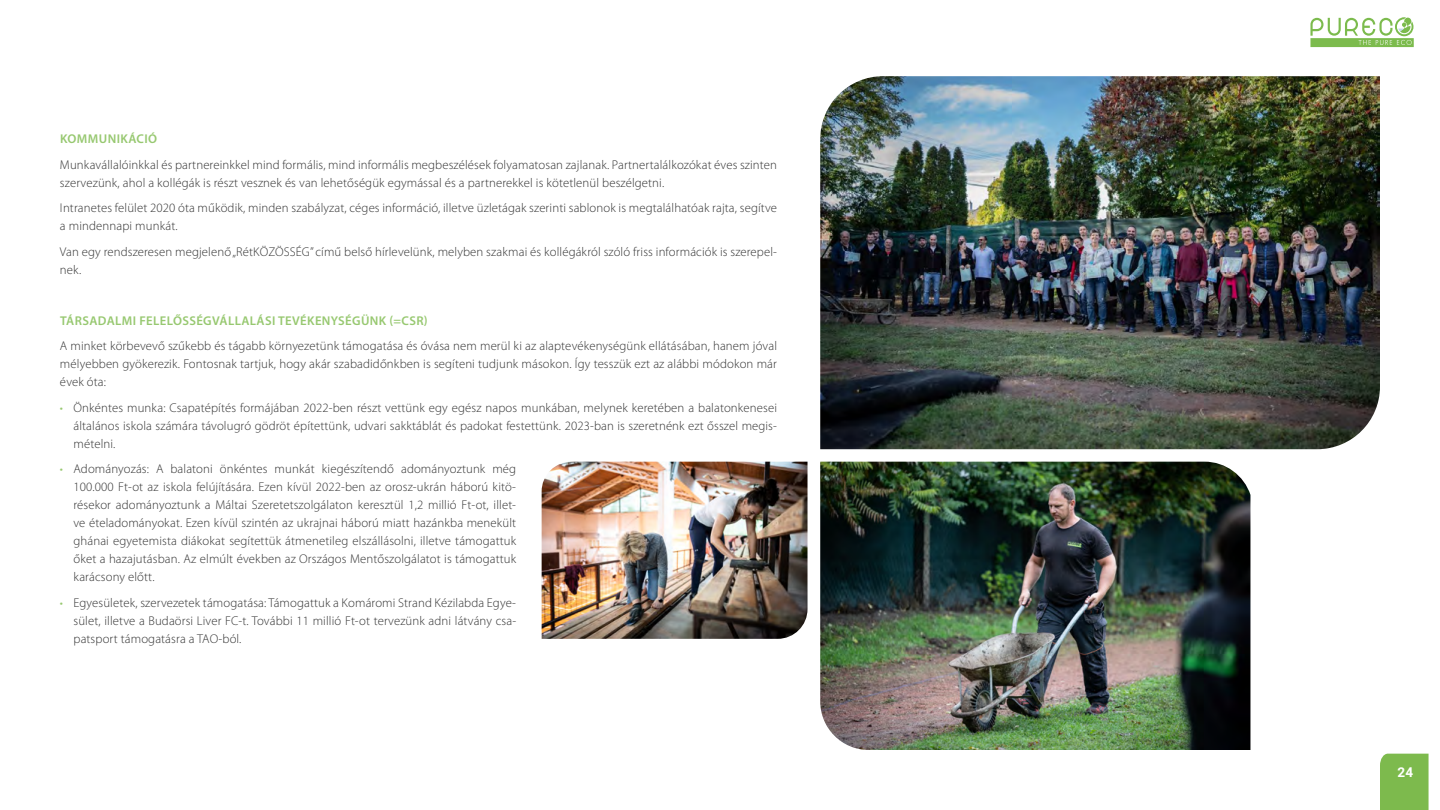
<style>
.page{position:relative;width:1440px;height:810px;background:#fff}
.page>*{position:absolute;margin:0;border:0;box-sizing:border-box;transform-origin:0 0}
.t1{font:700 13.5px "Roboto";color:#fff}
.t2{font:300 12.75px/18px "Myriad Pro";letter-spacing:.01em;color:#333;text-align:justify}
.t3{font:600 12.75px "Myriad Pro";letter-spacing:.03em;color:#97c870}
.s1{color:#97c870}
</style>
<div class="page">
<svg style="left:1310px;top:17px;width:104px;height:30px"></svg>
<div style="left:1380px;top:754px;width:49px;height:56px;background:#7dba4d"></div>
<img style="left:820px;top:76px;width:560px;height:373px">
<img style="left:542px;top:462px;width:266px;height:177px">
<img style="left:820px;top:462px;width:430px;height:288px">
<p class="t3" style="left:60px;top:131px;width:99px">KOMMUNIKÁCIÓ</p>
<p class="t2" style="left:60px;top:155px;width:719px">Munkavállalóinkkal és partnereinkkel mind formális, mind informális megbeszélések folyamatosan zajlanak. Partnertalálkozókat éves szinten szervezünk, ahol a kollégák is részt vesznek és van lehetőségük egymással és a partnerekkel is kötetlenül beszélgetni.</p>
<p class="t2" style="left:60px;top:199px;width:718px">Intranetes felület 2020 óta működik, minden szabályzat, céges információ, illetve üzletágak szerinti sablonok is megtalálhatóak rajta, segítve a mindennapi munkát.</p>
<p class="t2" style="left:60px;top:242px;width:719px">Van egy rendszeresen megjelenő „RétKÖZÖSSÉG” című belső hírlevelünk, melyben szakmai és kollégákról szóló friss információk is szerepel&shy;nek.</p>
<p class="t3" style="left:60px;top:312px;width:369px">TÁRSADALMI FELELŐSSÉGVÁLLALÁSI TEVÉKENYSÉGÜNK (=CSR)</p>
<p class="t2" style="left:60px;top:337px;width:719px">A minket körbevevő szűkebb és tágabb környezetünk támogatása és óvása nem merül ki az alaptevékenységünk ellátásában, hanem jóval mélyebben gyökerezik. Fontosnak tartjuk, hogy akár szabadidőnkben is segíteni tudjunk másokon. Így tesszük ezt az alábbi módokon már évek óta:</p>
<p class="t2" style="left:74px;top:398px;width:705px;text-indent:-14px"><span class="s1">•</span> Önkéntes munka: Csapatépítés formájában 2022-ben részt vettünk egy egész napos munkában, melynek keretében a balatonkenesei általános iskola számára távolugró gödröt építettünk, udvari sakktáblát és padokat festettünk. 2023-ban is szeretnénk ezt ősszel megis&shy;mételni.</p>
<p class="t2" style="left:74px;top:460px;width:444px;text-indent:-14px"><span class="s1">•</span> Adományozás: A balatoni önkéntes munkát kiegészítendő adományoztunk még 100.000 Ft-ot az iskola felújítására. Ezen kívül 2022-ben az orosz-ukrán háború kitö&shy;résekor adományoztunk a Máltai Szeretetszolgálaton keresztül 1,2 millió Ft-ot, illet&shy;ve ételadományokat. Ezen kívül szintén az ukrajnai háború miatt hazánkba menekült ghánai egyetemista diákokat segítettük átmenetileg elszállásolni, illetve támogattuk őket a hazajutásban. Az elmúlt években az Országos Mentőszolgálatot is támogattuk karácsony előtt.</p>
<p class="t2" style="left:74px;top:593px;width:444px;text-indent:-14px"><span class="s1">•</span> Egyesületek, szervezetek támogatása: Támogattuk a Komáromi Strand Kézilabda Egye&shy;sület, illetve a Budaörsi Liver FC-t. További 11 millió Ft-ot tervezünk adni látvány csa&shy;patsport támogatásra a TAO-ból.</p>
<p class="t1" style="left:1398px;top:763px;width:17px">24</p>
</div>
